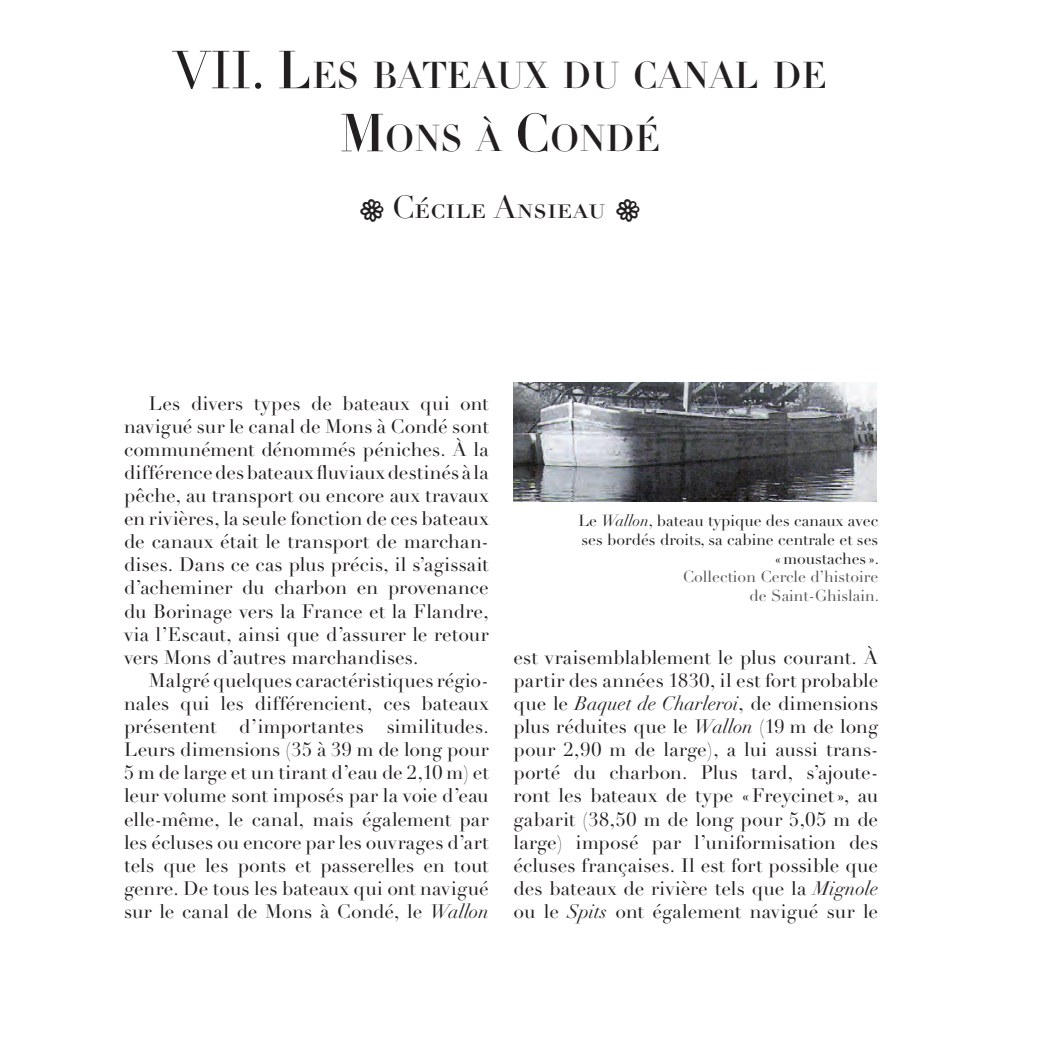
<style>
.page{position:relative;width:1042px;height:1042px;background:#fff}
.page>*{position:absolute;margin:0;border:0;box-sizing:border-box;transform-origin:0 0}
.t1{font:36.75px/63px "Didot LH Headline Os F";color:#231f20;text-align:center}
.t2{font:31.5px "Didot LH Roman SC";color:#231f20}
.t3{font:19.25px/23.1px "Didot LH";letter-spacing:.005em;color:#231f20;text-align:justify}
.t4{font:15.75px/18.9px "Didot LH";color:#231f20;text-align:right}
.t5{font:15.75px/18.9px "Didot LH";color:#57585a;text-align:right}
.s1{font-family:"Didot LH Roman SC";font-size:52.5px}
.s2{font-size:52.5px}
.s3{font-style:italic}
</style>
<div class="page">
<img style="left:513px;top:382px;width:363px;height:120px">
<h1 class="t1" style="left:173px;top:45px;width:656px"><span class="s1">VII</span><span class="s2">. L</span>ES BATEAUX DU CANAL DE<br><span class="s2">M</span>ONS À <span class="s2">C</span>ONDÉ</h1>
<h2 class="t2" style="left:358px;top:189px;width:285px">✓ Cécile Ansieau ✓</h2>
<p class="t3" style="left:124px;top:392px;width:366px;text-indent:25px">Les divers types de bateaux qui ont navigué sur le canal de Mons à Condé sont communément dénommés péniches. À la différence des bateaux fluviaux destinés à la pêche, au transport ou encore aux travaux en rivières, la seule fonction de ces bateaux de canaux était le transport de marchan&shy;dises. Dans ce cas plus précis, il s’agissait d’acheminer du charbon en provenance du Borinage vers la France et la Flandre, via l’Escaut, ainsi que d’assurer le retour vers Mons d’autres marchandises.</p>
<p class="t3" style="left:124px;top:669px;width:366px;text-indent:25px">Malgré quelques caractéristiques régio&shy;nales qui les différencient, ces bateaux présentent d’importantes similitudes.<br>Leurs dimensions (35 à 39 m de long pour 5 m de large et un tirant d’eau de 2,10 m) et leur volume sont imposés par la voie d’eau elle-même, le canal, mais également par les écluses ou encore par les ouvrages d’art tels que les ponts et passerelles en tout genre. De tous les bateaux qui ont navigué sur le canal de Mons à Condé, le <span class="s3">Wallon</span></p>
<p class="t4" style="left:578px;top:511px;width:302px">Le <span class="s3">Wallon</span>, bateau typique des canaux avec ses bordés droits, sa cabine centrale et ses «moustaches ».</p>
<p class="t5" style="left:683px;top:568px;width:198px">Collection Cercle d’histoire de Saint-Ghislain.</p>
<p class="t3" style="left:513px;top:646px;width:366px">est vraisemblablement le plus courant. À partir des années 1830, il est fort probable que le <span class="s3">Baquet de Charleroi</span>, de dimensions plus réduites que le <span class="s3">Wallon</span> (19 m de long pour 2,90 m de large), a lui aussi trans&shy;porté du charbon. Plus tard, s’ajoute&shy;ront les bateaux de type «Freycinet », au gabarit (38,50 m de long pour 5,05 m de large) imposé par l’uniformisation des écluses françaises. Il est fort possible que des bateaux de rivière tels que la <span class="s3">Mignole </span>ou le <span class="s3">Spits</span> ont également navigué sur le</p>
</div>
